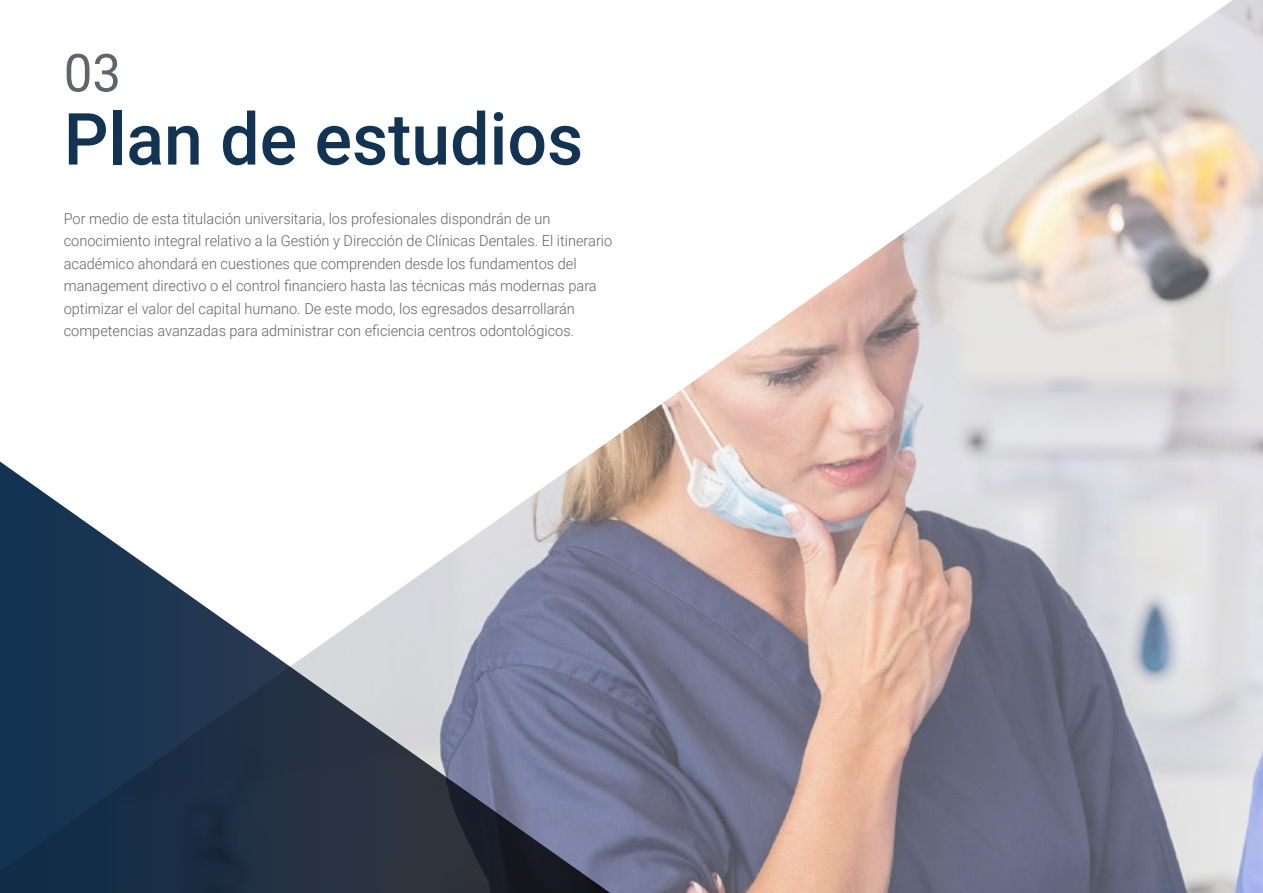
<style>
.page{position:relative;width:1263px;height:893px;background:#fff}
.page>*{position:absolute;margin:0;border:0;box-sizing:border-box;transform-origin:0 0}
.t1{font:500 72px "Roboto";color:#123352}
.t2{font:52.5px "Roboto";color:#61646a}
.t3{font:300 15px/22.5px "Roboto";color:#61646a}
</style>
<div class="page">
<img style="left:602px;top:0;width:661px;height:893px">
<svg style="left:0;top:446px;width:640px;height:447px"></svg>
<h2 class="t2" style="left:64px;top:36px;width:59px">03</h2>
<h1 class="t1" style="left:64px;top:89px;width:521px">Plan de estudios</h1>
<p class="t3" style="left:64px;top:207px;width:550px">Por medio de esta titulación universitaria, los profesionales dispondrán de un conocimiento integral relativo a la Gestión y Dirección de Clínicas Dentales. El itinerario académico ahondará en cuestiones que comprenden desde los fundamentos del management directivo o el control financiero hasta las técnicas más modernas para optimizar el valor del capital humano. De este modo, los egresados desarrollarán competencias avanzadas para administrar con eficiencia centros odontológicos.</p>
</div>
